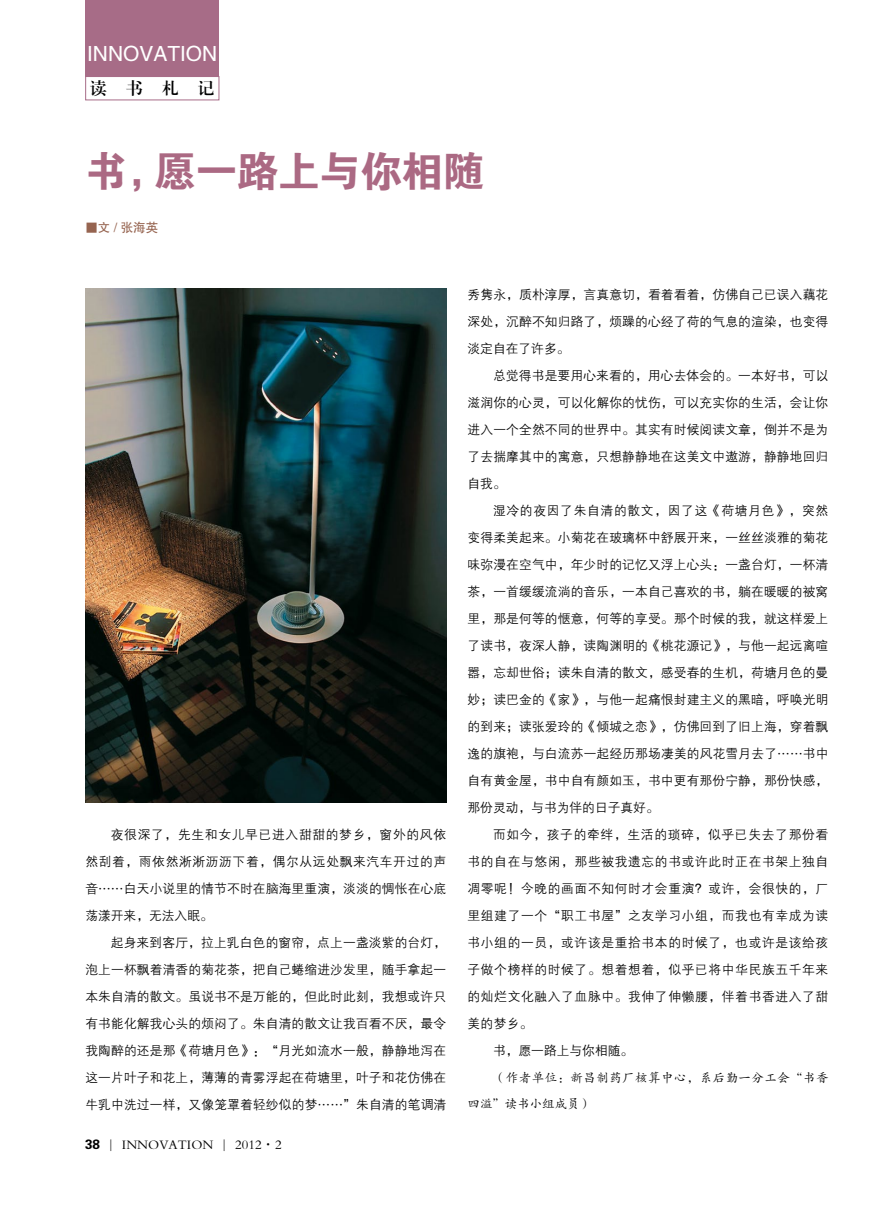
<style>
.page{position:relative;width:893px;height:1212px;background:#fff}
.page>*{position:absolute;margin:0;border:0;box-sizing:border-box;transform-origin:0 0}
.t1{font:42px "FZDHTJW GB1 0";letter-spacing:-.02em;color:#ab6983}
.t2{font:21px "FZHTK GBK1 0";color:#fff}
.t3{font:16.5px "FZXBSJW GB1 0";color:#000}
.t4{font:13.5px "FZBSK GBK1 0";color:#000}
.t5{font:12.75px/27px "FZZDXJW GB1 0";letter-spacing:.01em;color:#000;text-align:justify}
.t6{font:12.75px "FZZDXJW GB1 0";letter-spacing:.05em;color:#000}
.t7{font:12.75px "FZZDXJW GB1 0";letter-spacing:.055em;color:#000}
.t8{font:12.75px "FZHTJW GB1 0";color:#966450}
.t9{font:12.45px/26.2px "FZKTJW GB1 0";letter-spacing:.04em;color:#000}
.s1{font-family:"FZDHTJW GB1 0"}
</style>
<div class="page">
<img style="left:85px;top:288px;width:361px;height:515px">
<div style="left:85px;top:0;width:134px;height:77px;background:#a76c87"></div>
<div style="left:85px;top:76px;width:134px;height:24px;border:1px solid #a76c87"></div>
<h2 class="t2" style="left:87px;top:42px;width:132px">INNOVATION</h2>
<p class="t3" style="left:90px;top:79px;width:126px">读书札记</p>
<h1 class="t1" style="left:85px;top:149px;width:401px">书，愿一路上与你相随</h1>
<p class="t8" style="left:85px;top:220px;width:74px">■文 / 张海英</p>
<p class="t5" style="left:85px;top:821px;width:362px;text-indent:26px">夜很深了，先生和女儿早已进入甜甜的梦乡，窗外的风依然刮着，雨依然淅淅沥沥下着，偶尔从远处飘来汽车开过的声音……白天小说里的情节不时在脑海里重演，淡淡的惆怅在心底荡漾开来，无法入眠。</p>
<p class="t5" style="left:85px;top:929px;width:362px;text-indent:26px">起身来到客厅，拉上乳白色的窗帘，点上一盏淡紫的台灯，泡上一杯飘着清香的菊花茶，把自己蜷缩进沙发里，随手拿起一本朱自清的散文。虽说书不是万能的，但此时此刻，我想或许只有书能化解我心头的烦闷了。朱自清的散文让我百看不厌，最令我陶醉的还是那《荷塘月色》：“月光如流水一般，静静地泻在这一片叶子和花上，薄薄的青雾浮起在荷塘里，叶子和花仿佛在牛乳中洗过一样，又像笼罩着轻纱似的梦……”朱自清的笔调清</p>
<p class="t4" style="left:85px;top:1137px;width:198px"><span class="s1">38</span> | INNOVATION | 2012·2</p>
<p class="t5" style="left:468px;top:281px;width:362px">秀隽永，质朴淳厚，言真意切，看着看着，仿佛自己已误入藕花深处，沉醉不知归路了，烦躁的心经了荷的气息的渲染，也变得淡定自在了许多。</p>
<p class="t5" style="left:468px;top:362px;width:362px;text-indent:26px">总觉得书是要用心来看的，用心去体会的。一本好书，可以滋润你的心灵，可以化解你的忧伤，可以充实你的生活，会让你进入一个全然不同的世界中。其实有时候阅读文章，倒并不是为了去揣摩其中的寓意，只想静静地在这美文中遨游，静静地回归自我。</p>
<p class="t5" style="left:468px;top:497px;width:362px;text-indent:26px">湿冷的夜因了朱自清的散文，因了这《荷塘月色》，突然变得柔美起来。小菊花在玻璃杯中舒展开来，一丝丝淡雅的菊花味弥漫在空气中，年少时的记忆又浮上心头：一盏台灯，一杯清茶，一首缓缓流淌的音乐，一本自己喜欢的书，躺在暖暖的被窝里，那是何等的惬意，何等的享受。那个时候的我，就这样爱上了读书，夜深人静，读陶渊明的《桃花源记》，与他一起远离喧嚣，忘却世俗；读朱自清的散文，感受春的生机，荷塘月色的曼妙；读巴金的《家》，与他一起痛恨封建主义的黑暗，呼唤光明的到来；读张爱玲的《倾城之恋》，仿佛回到了旧上海，穿着飘逸的旗袍，与白流苏一起经历那场凄美的风花雪月去了……书中自有黄金屋，书中自有颜如玉，书中更有那份宁静，那份快感，那份灵动，与书为伴的日子真好。</p>
<p class="t7" style="left:493px;top:828px;width:337px">而如今，孩子的牵绊，生活的琐碎，似乎已失去了那份看</p>
<p class="t6" style="left:468px;top:855px;width:362px">书的自在与悠闲，那些被我遗忘的书或许此时正在书架上独自</p>
<p class="t6" style="left:468px;top:882px;width:362px">凋零呢！今晚的画面不知何时才会重演？或许，会很快的，厂</p>
<p class="t6" style="left:468px;top:909px;width:362px">里组建了一个“职工书屋”之友学习小组，而我也有幸成为读</p>
<p class="t6" style="left:468px;top:936px;width:362px">书小组的一员，或许该是重拾书本的时候了，也或许是该给孩</p>
<p class="t6" style="left:468px;top:963px;width:362px">子做个榜样的时候了。想着想着，似乎已将中华民族五千年来</p>
<p class="t6" style="left:468px;top:990px;width:362px">的灿烂文化融入了血脉中。我伸了伸懒腰，伴着书香进入了甜</p>
<p class="t5" style="left:468px;top:1011px;width:67px">美的梦乡。</p>
<p class="t5" style="left:493px;top:1038px;width:142px">书，愿一路上与你相随。</p>
<p class="t9" style="left:468px;top:1065px;width:363px;text-indent:26px">（作者单位：新昌制药厂核算中心，系后勤一分工会“书香四溢”读书小组成员）</p>
</div>
